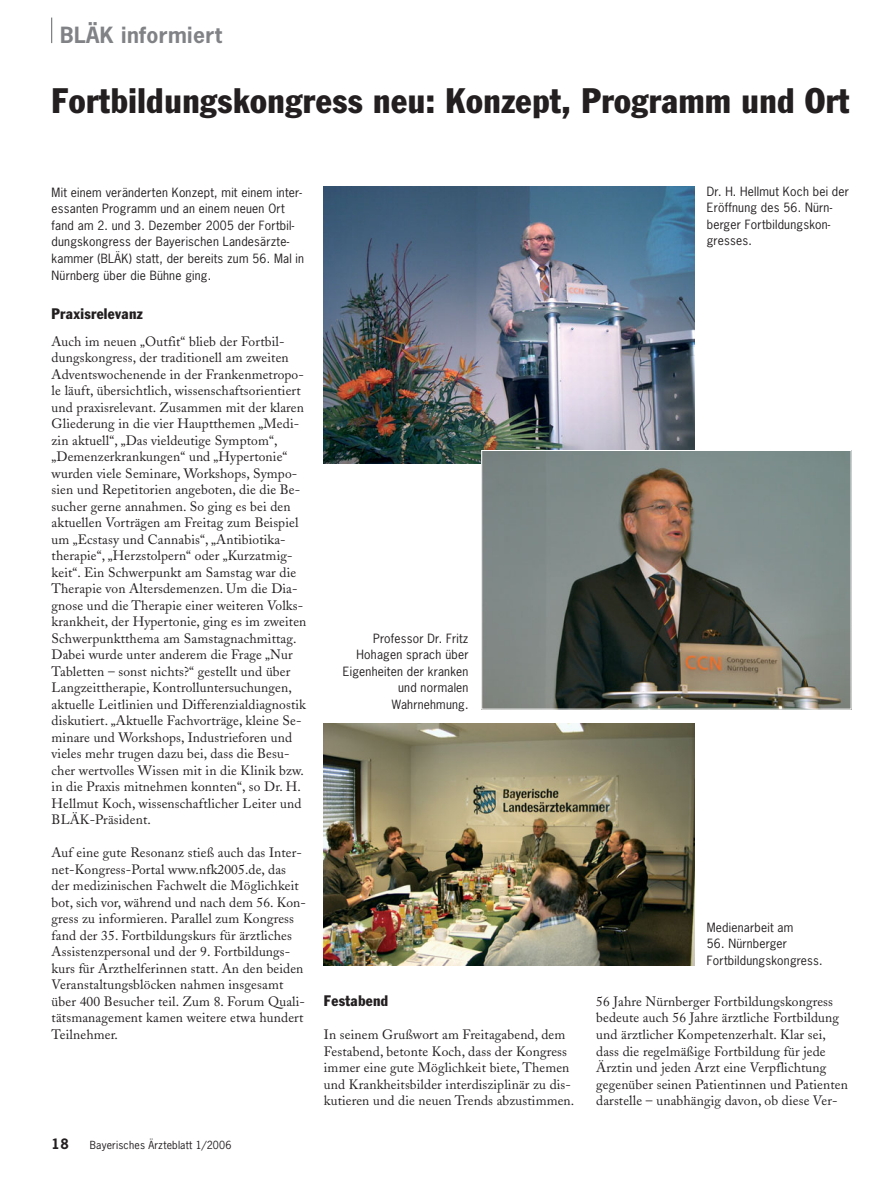
<style>
.page{position:relative;width:894px;height:1191px;background:#fff}
.page>*{position:absolute;margin:0;border:0;box-sizing:border-box;transform-origin:0 0}
.t1{font:condensed 34.8px "Franklin Gothic";letter-spacing:.015em;color:#231f20}
.t2{font:700 21px "News Gothic";letter-spacing:.02em;color:#808285}
.t3{font:condensed 15px "Franklin Gothic";letter-spacing:.02em;color:#231f20}
.t4{font:13.5px/16.5px "Adobe Caslon";letter-spacing:.01em;color:#231f20}
.t5{font:700 13.5px "News Gothic";color:#231f20}
.t6{font:12px/16.5px "News Gothic";letter-spacing:.015em;color:#231f20}
.t7{font:10.5px "News Gothic";letter-spacing:.015em;color:#231f20}
</style>
<div class="page">
<img style="left:51px;top:17px;width:801px;height:949px">
<h2 class="t2" style="left:60px;top:27px;width:163px">BLÄK informiert</h2>
<h1 class="t1" style="left:52px;top:88px;width:799px">Fortbildungskongress neu: Konzept, Programm und Ort</h1>
<p class="t6" style="left:52px;top:185px;width:254px">Mit einem veränderten Konzept, mit einem inter&shy;essanten Programm und an einem neuen Ort fand am 2. und 3. Dezember 2005 der Fortbil&shy;dungskongress der Bayerischen Landesärzte&shy;kammer (BLÄK) statt, der bereits zum 56. Mal in Nürnberg über die Bühne ging.</p>
<p class="t3" style="left:52px;top:308px;width:93px">Praxisrelevanz</p>
<p class="t4" style="left:52px;top:334px;width:256px">Auch im neuen „Outfit“ blieb der Fortbil&shy;dungskongress, der traditionell am zweiten Adventswochenende in der Frankenmetropo&shy;le läuft, übersichtlich, wissenschaftsorientiert und praxisrelevant. Zusammen mit der klaren Gliederung in die vier Hauptthemen „Medi&shy;zin aktuell“, „Das vieldeutige Symptom“, „Demenzerkrankungen“ und „Hypertonie“ wurden viele Seminare, Workshops, Sympo&shy;sien und Repetitorien angeboten, die die Be&shy;sucher gerne annahmen. So ging es bei den aktuellen Vorträgen am Freitag zum Beispiel um „Ecstasy und Cannabis“, „Antibiotika&shy;therapie“, „Herzstolpern“ oder „Kurzatmig&shy;keit“. Ein Schwerpunkt am Samstag war die Therapie von Altersdemenzen. Um die Dia&shy;gnose und die Therapie einer weiteren Volks&shy;krankheit, der Hypertonie, ging es im zweiten Schwerpunktthema am Samstagnachmittag.<br>Dabei wurde unter anderem die Frage „Nur Tabletten – sonst nichts?“ gestellt und über Langzeittherapie, Kontrolluntersuchungen, aktuelle Leitlinien und Differenzialdiagnostik diskutiert. „Aktuelle Fachvorträge, kleine Se&shy;minare und Workshops, Industrieforen und vieles mehr trugen dazu bei, dass die Besu&shy;cher wertvolles Wissen mit in die Klinik bzw. in die Praxis mitnehmen konnten“, so Dr. H.<br>Hellmut Koch, wissenschaftlicher Leiter und BLÄK-Präsident.</p>
<p class="t4" style="left:52px;top:846px;width:256px">Auf eine gute Resonanz stieß auch das Inter&shy;net-Kongress-Portal www.nfk2005.de, das der medizinischen Fachwelt die Möglichkeit bot, sich vor, während und nach dem 56. Kon&shy;gress zu informieren. Parallel zum Kongress fand der 35. Fortbildungskurs für ärztliches Assistenzpersonal und der 9. Fortbildungs&shy;kurs für Arzthelferinnen statt. An den beiden Veranstaltungsblöcken nahmen insgesamt über 400 Besucher teil. Zum 8. Forum Quali&shy;tätsmanagement kamen weitere etwa hundert Teilnehmer.</p>
<p class="t5" style="left:52px;top:1138px;width:19px">18</p>
<p class="t7" style="left:90px;top:1140px;width:143px">Bayerisches Ärzteblatt 1/2006</p>
<p class="t6" style="left:343px;top:631px;width:127px;text-align:right">Professor Dr. Fritz<br>Hohagen sprach über<br>Eigenheiten der kranken und normalen<br>Wahrnehmung.</p>
<p class="t3" style="left:324px;top:995px;width:66px">Festabend</p>
<p class="t4" style="left:324px;top:1027px;width:252px">In seinem Grußwort am Freitagabend, dem Festabend, betonte Koch, dass der Kongress immer eine gute Möglichkeit biete, Themen und Krankheitsbilder interdisziplinär zu dis&shy;kutieren und die neuen Trends abzustimmen.</p>
<p class="t6" style="left:706px;top:184px;width:144px">Dr. H. Hellmut Koch bei der<br>Eröffnung des 56. Nürn&shy;berger Fortbildungskon&shy;gresses.</p>
<p class="t6" style="left:706px;top:919px;width:88px">Medienarbeit am</p>
<p class="t6" style="left:706px;top:936px;width:117px">56. Nürnberger<br>Fortbildungskongress.</p>
<p class="t4" style="left:596px;top:994px;width:253px">56 Jahre Nürnberger Fortbildungskongress bedeute auch 56 Jahre ärztliche Fortbildung und ärztlicher Kompetenzerhalt. Klar sei, dass die regelmäßige Fortbildung für jede Ärztin und jeden Arzt eine Verpflichtung gegenüber seinen Patientinnen und Patienten darstelle – unabhängig davon, ob diese Ver-</p>
</div>
